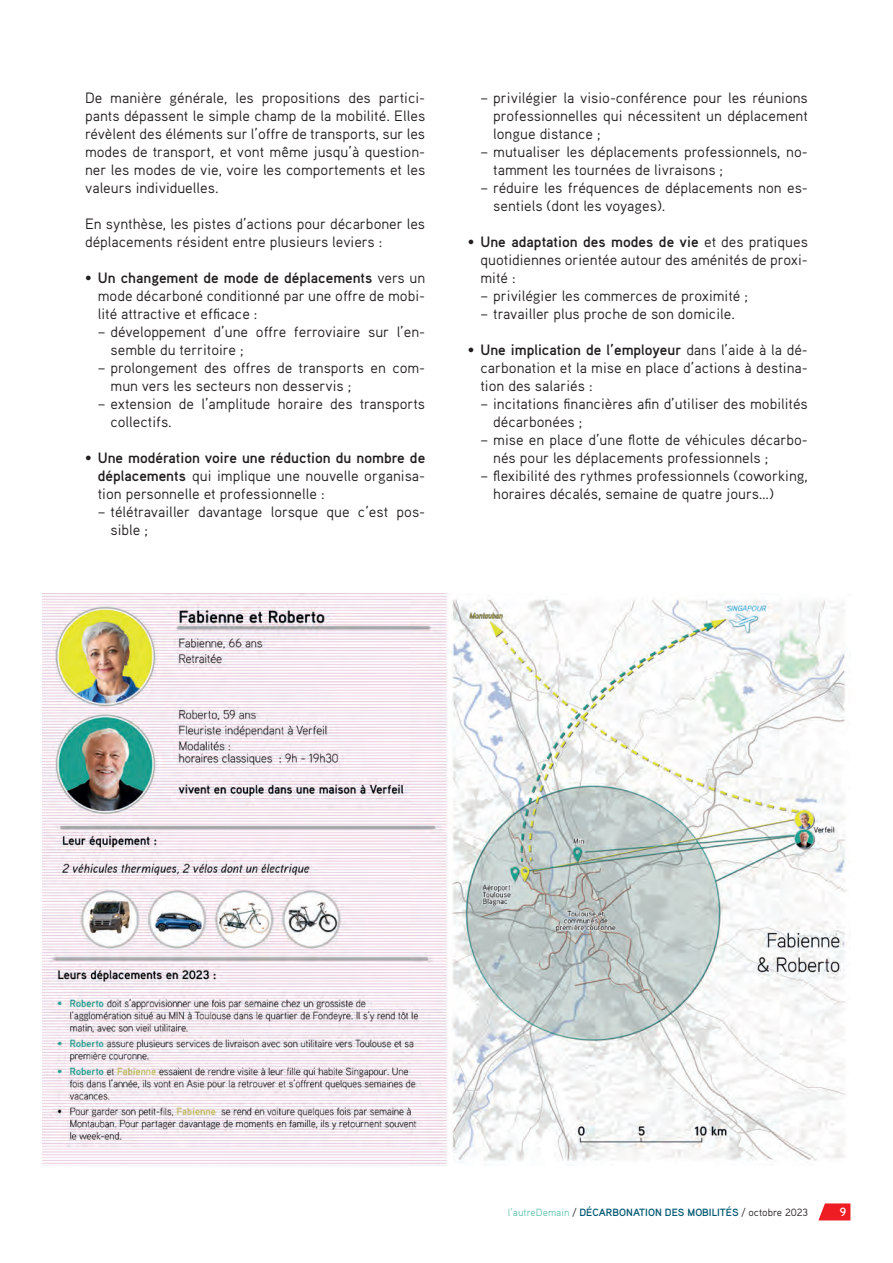
<style>
.page{position:relative;width:893px;height:1263px;background:#fff}
.page>*{position:absolute;margin:0;border:0;box-sizing:border-box;transform-origin:0 0}
.t1{font:15px/18px "Aaux Pro OT";color:#231f20}
.t2{font:700 12px "Aaux Pro OT";color:#fff}
.t3{font:700 10.5px "Aaux Pro OT";color:#035973}
.s1{font-weight:700}
.s2{font-weight:400;color:#5dc3ad}
.s3{font-weight:400;color:#231f20}
</style>
<div class="page">
<svg style="left:818px;top:1203px;width:32px;height:17px"></svg>
<img style="left:43px;top:594px;width:804px;height:570px">
<p class="t1" style="left:85px;top:88px;width:342px;text-align:justify">De manière générale, les propositions des partici&shy;pants dépassent le simple champ de la mobilité. Elles révèlent des éléments sur l’offre de transports, sur les modes de transport, et vont même jusqu’à question&shy;ner les modes de vie, voire les comportements et les valeurs individuelles.</p>
<p class="t1" style="left:85px;top:214px;width:342px">En synthèse, les pistes d’actions pour décarboner les déplacements résident entre plusieurs leviers :</p>
<p class="t1" style="left:98px;top:268px;width:329px;text-align:justify;text-indent:-13px">• <span class="s1">Un changement de mode de déplacements</span> vers un mode décarboné conditionné par une offre de mobi&shy;lité attractive et efficace :</p>
<p class="t1" style="left:111px;top:322px;width:316px;text-indent:-13px">– développement d’une offre ferroviaire sur l’en&shy;semble du territoire ;</p>
<p class="t1" style="left:111px;top:358px;width:316px;text-indent:-13px">– prolongement des offres de transports en com&shy;mun vers les secteurs non desservis ;</p>
<p class="t1" style="left:111px;top:394px;width:316px;text-indent:-13px">– extension de l’amplitude horaire des transports collectifs.</p>
<p class="t1" style="left:98px;top:448px;width:329px;text-align:justify;text-indent:-13px">• <span class="s1">Une modération voire une réduction du nombre de déplacements</span> qui implique une nouvelle organisa&shy;tion personnelle et professionnelle :</p>
<p class="t1" style="left:111px;top:502px;width:316px;text-indent:-13px">– télétravailler davantage lorsque que c’est pos&shy;sible ;</p>
<p class="t1" style="left:493px;top:88px;width:316px;text-align:justify;text-indent:-13px">– privilégier la visio-conférence pour les réunions professionnelles qui nécessitent un déplacement longue distance ;</p>
<p class="t1" style="left:493px;top:142px;width:316px;text-indent:-13px">– mutualiser les déplacements professionnels, no&shy;tamment les tournées de livraisons ;</p>
<p class="t1" style="left:493px;top:178px;width:316px;text-indent:-13px">– réduire les fréquences de déplacements non es&shy;sentiels (dont les voyages).</p>
<p class="t1" style="left:480px;top:232px;width:329px;text-align:justify;text-indent:-13px">• <span class="s1">Une adaptation des modes de vie</span> et des pratiques quotidiennes orientée autour des aménités de proxi&shy;mité :</p>
<p class="t1" style="left:480px;top:286px;width:269px">– privilégier les commerces de proximité ;</p>
<p class="t1" style="left:480px;top:304px;width:256px">– travailler plus proche de son domicile.</p>
<p class="t1" style="left:480px;top:340px;width:329px;text-align:justify;text-indent:-13px">• <span class="s1">Une implication de l’employeur</span> dans l’aide à la dé&shy;carbonation et la mise en place d’actions à destina&shy;tion des salariés :</p>
<p class="t1" style="left:493px;top:394px;width:316px;text-indent:-13px">– incitations financières afin d’utiliser des mobilités décarbonées ;</p>
<p class="t1" style="left:493px;top:430px;width:316px;text-indent:-13px">– mise en place d’une flotte de véhicules décarbo&shy;nés pour les déplacements professionnels ;</p>
<p class="t1" style="left:493px;top:466px;width:316px;text-indent:-13px">– flexibilité des rythmes professionnels (coworking, horaires décalés, semaine de quatre jours…)</p>
<p class="t3" style="left:508px;top:1205px;width:301px"><span class="s2">l’autreDemain</span> <span class="s3">/</span> DÉCARBONATION DES MOBILITÉS <span class="s3">/ octobre 2023</span></p>
<p class="t2" style="left:840px;top:1204px;width:8px">9</p>
</div>
